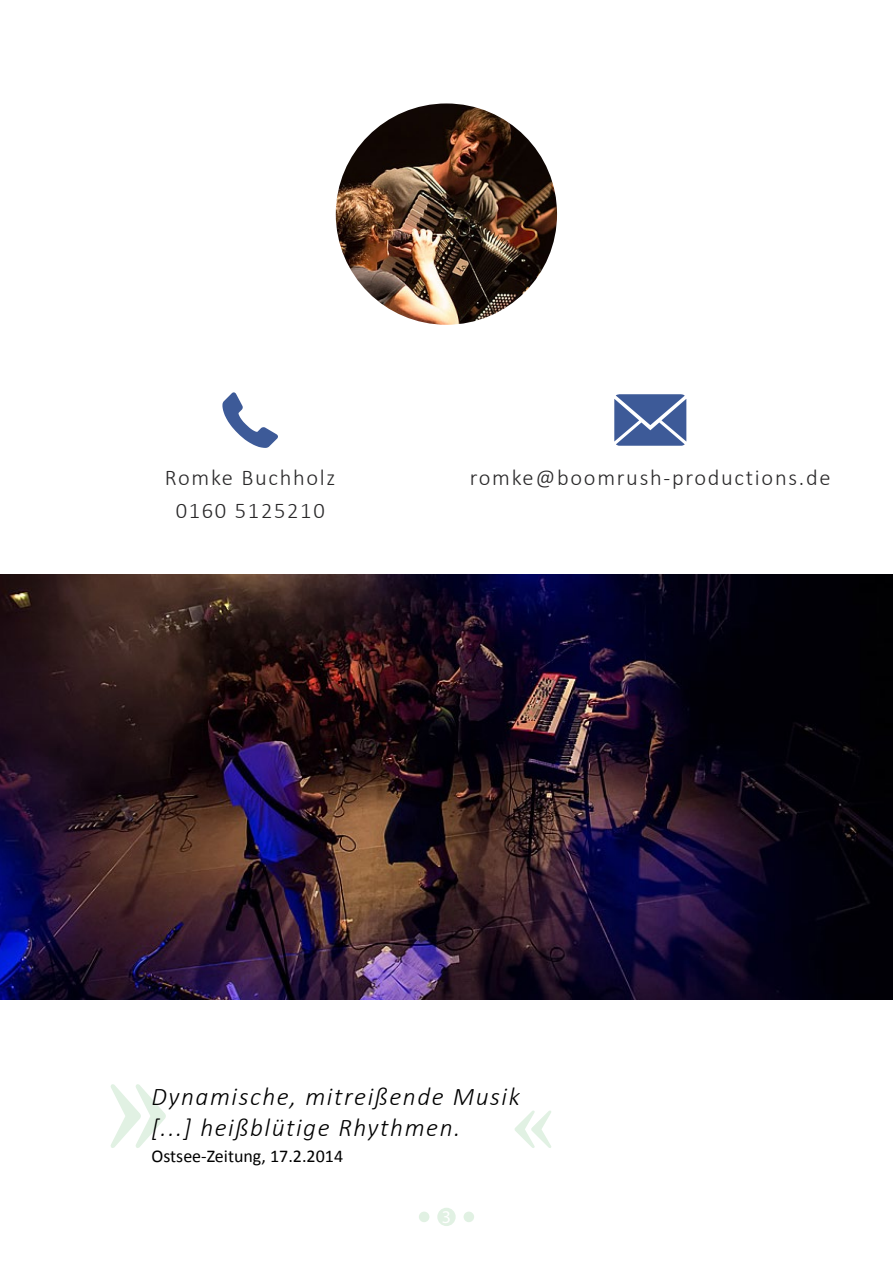
<style>
.page{position:relative;width:893px;height:1263px;background:#fff}
.page>*{position:absolute;margin:0;border:0;box-sizing:border-box;transform-origin:0 0}
.t1{font:italic 300 25.5px/30.6px "Calibri";letter-spacing:.06em;color:#000}
.t2{font:300 22.5px/33px "Calibri";letter-spacing:.075em;color:#292829;text-align:center}
.t3{font:18px "Calibri";color:#000}
.t4{font:18px "Myriad Pro";color:#fff}
</style>
<div class="page">
<div style="left:437px;top:1208px;width:19px;height:18px;background:#e1f1e3;border-radius:50%"></div>
<div style="left:464px;top:1211px;width:10px;height:11px;background:#e1f1e3;border-radius:50%"></div>
<div style="left:419px;top:1211px;width:10px;height:11px;background:#e1f1e3;border-radius:50%"></div>
<svg style="left:110px;top:1084px;width:56px;height:64px"></svg>
<svg style="left:514px;top:1110px;width:37px;height:38px"></svg>
<svg style="left:222px;top:392px;width:56px;height:56px"></svg>
<img style="left:0;top:574px;width:893px;height:425px">
<img style="left:336px;top:103px;width:221px;height:222px;border-radius:111px">
<svg style="left:614px;top:394px;width:73px;height:52px;background:#5e76a9"></svg>
<p class="t2" style="left:165px;top:461px;width:172px">Romke Buchholz<br>0160 5125210</p>
<p class="t2" style="left:470px;top:461px;width:362px">romke@boomrush-productions.de</p>
<p class="t1" style="left:152px;top:1081px;width:370px">Dynamische, mitreißende Musik [...] heißblütige Rhythmen.</p>
<p class="t3" style="left:152px;top:1143px;width:193px">Ostsee-Zeitung, 17.2.2014</p>
<p class="t4" style="left:442px;top:1205px;width:11px">3</p>
</div>
